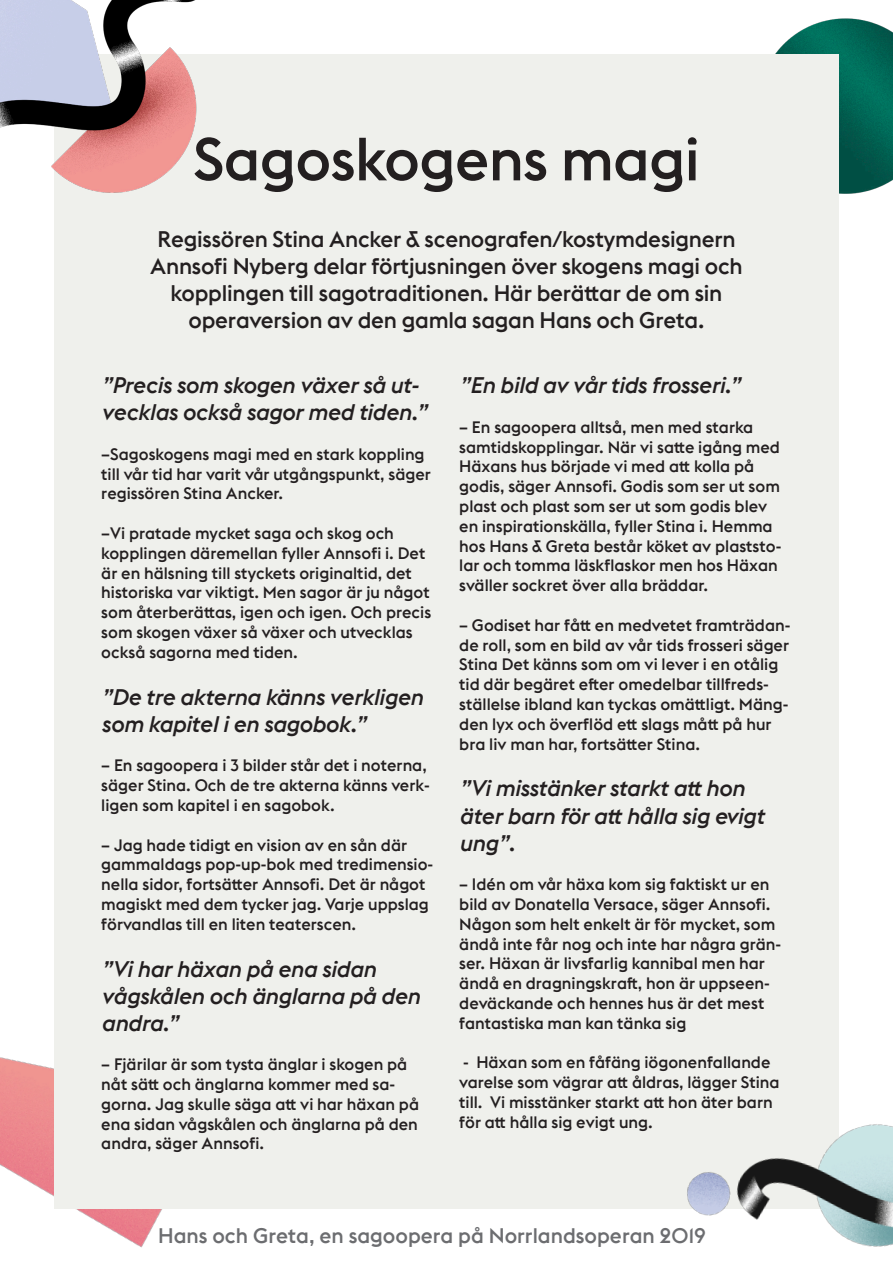
<style>
.page{position:relative;width:893px;height:1263px;background:#fff}
.page>*{position:absolute;margin:0;border:0;box-sizing:border-box;transform-origin:0 0}
.t1{font:500 60px "Euclid Flex";letter-spacing:-.01em;color:#231f20}
.t2{font:italic 500 22.5px/27px "Euclid Flex";letter-spacing:-.01em;color:#231f20}
.t3{font:500 22.5px/27px "Euclid Flex";letter-spacing:-.01em;color:#231f20;text-align:center}
.t4{font:500 21px "Euclid Flex";color:#6c6d70}
.t5{font:500 16.5px/19.8px "Euclid Flex";color:#231f20}
</style>
<div class="page">
<img style="left:775px;top:18px;width:118px;height:176px">
<img style="left:0;top:1057px;width:162px;height:191px">
<div style="left:54px;top:54px;width:785px;height:1155px;background:#eff0ec"></div>
<img style="left:687px;top:1124px;width:206px;height:123px">
<img style="left:0;top:0;width:197px;height:193px">
<h1 class="t1" style="left:193px;top:123px;width:508px">Sagoskogens magi</h1>
<h2 class="t3" style="left:150px;top:225px;width:594px">Regissören Stina Ancker &amp; scenografen/kostymdesignern Annsofi Nyberg delar förtjusningen över skogens magi och kopplingen till sagotraditionen. Här berättar de om sin operaversion av den gamla sagan Hans och Greta.</h2>
<h2 class="t2" style="left:101px;top:372px;width:327px">”Precis som skogen växer så ut&shy;vecklas också sagor med tiden.”</h2>
<p class="t5" style="left:101px;top:444px;width:331px">–Sagoskogens magi med en stark koppling till vår tid har varit vår utgångspunkt, säger regissören Stina Ancker.</p>
<p class="t5" style="left:101px;top:523px;width:331px">–Vi pratade mycket saga och skog och kopplingen däremellan fyller Annsofi i. Det är en hälsning till styckets originaltid, det historiska var viktigt. Men sagor är ju något som återberättas, igen och igen. Och precis som skogen växer så växer och utvecklas också sagorna med tiden.</p>
<h2 class="t2" style="left:101px;top:683px;width:323px">”De tre akterna känns verkligen som kapitel i en sagobok.”</h2>
<p class="t5" style="left:101px;top:755px;width:330px">– En sagoopera i 3 bilder står det i noterna, säger Stina. Och de tre akterna känns verk&shy;ligen som kapitel i en sagobok.</p>
<p class="t5" style="left:101px;top:835px;width:333px">– Jag hade tidigt en vision av en sån där gammaldags pop-up-bok med tredimensio&shy;nella sidor, fortsätter Annsofi. Det är något magiskt med dem tycker jag. Varje uppslag förvandlas till en liten teaterscen.</p>
<h2 class="t2" style="left:101px;top:955px;width:320px">”Vi har häxan på ena sidan vågskålen och änglarna på den andra.”</h2>
<p class="t5" style="left:101px;top:1054px;width:319px">– Fjärilar är som tysta änglar i skogen på nåt sätt och änglarna kommer med sa&shy;gorna. Jag skulle säga att vi har häxan på ena sidan vågskålen och änglarna på den andra, säger Annsofi.</p>
<h2 class="t2" style="left:459px;top:372px;width:283px">”En bild av vår tids frosseri.”</h2>
<p class="t5" style="left:459px;top:417px;width:324px">– En sagoopera alltså, men med starka samtidskopplingar. När vi satte igång med Häxans hus började vi med att kolla på godis, säger Annsofi. Godis som ser ut som plast och plast som ser ut som godis blev en inspirationskälla, fyller Stina i. Hemma hos Hans &amp; Greta består köket av plaststo&shy;lar och tomma läskflaskor men hos Häxan sväller sockret över alla bräddar.</p>
<p class="t5" style="left:459px;top:615px;width:333px">– Godiset har fått en medvetet framträdan&shy;de roll, som en bild av vår tids frosseri säger Stina Det känns som om vi lever i en otålig tid där begäret efter omedelbar tillfreds&shy;ställelse ibland kan tyckas omättligt. Mäng&shy;den lyx och överflöd ett slags mått på hur bra liv man har, fortsätter Stina.</p>
<h2 class="t2" style="left:459px;top:775px;width:306px">”Vi misstänker starkt att hon äter barn för att hålla sig evigt ung”.</h2>
<p class="t5" style="left:459px;top:874px;width:323px">– Idén om vår häxa kom sig faktiskt ur en bild av Donatella Versace, säger Annsofi.<br>Någon som helt enkelt är för mycket, som ändå inte får nog och inte har några grän&shy;ser. Häxan är livsfarlig kannibal men har ändå en dragningskraft, hon är uppseen&shy;deväckande och hennes hus är det mest fantastiska man kan tänka sig</p>
<p class="t5" style="left:459px;top:1052px;width:322px">- Häxan som en fåfäng iögonenfallande varelse som vägrar att åldras, lägger Stina till. Vi misstänker starkt att hon äter barn för att hålla sig evigt ung.</p>
<p class="t4" style="left:158px;top:1222px;width:549px">Hans och Greta, en sagoopera på Norrlandsoperan 2019</p>
</div>
